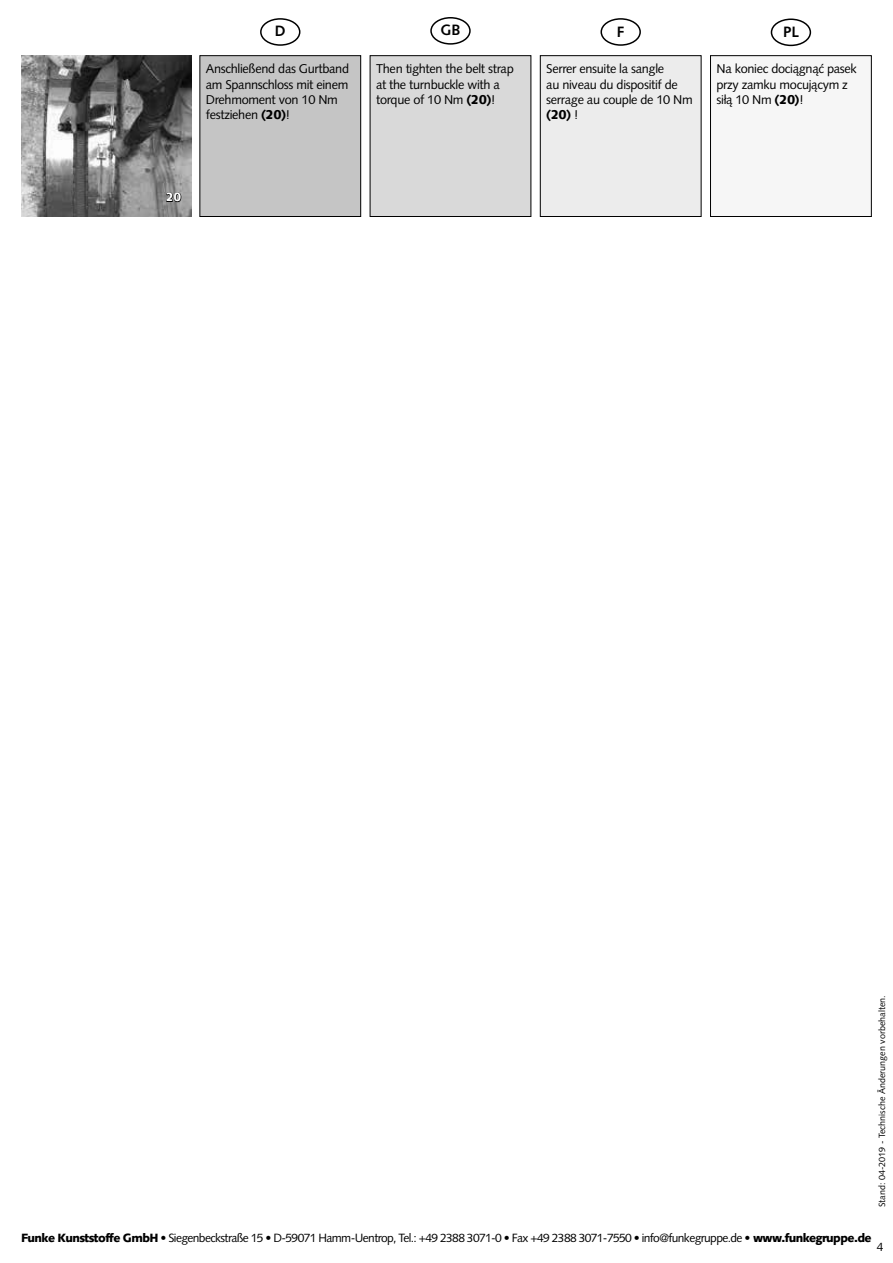
<style>
.page{position:relative;width:893px;height:1263px;background:#fff}
.page>*{position:absolute;margin:0;border:0;box-sizing:border-box;transform-origin:0 0}
.t1{font:700 15px "Syntax LTCE";color:#000}
.t2{font:12.75px/15.3px "Syntax LTCE";letter-spacing:-.025em;color:#000}
.t3{font:12px "Syntax LTCE";letter-spacing:-.05em;color:#000}
.t4{font:900 12px "Syntax LT Std";color:#fff}
.t5{font:9px "Syntax LTCE";color:#000}
.s1{font-weight:900}
</style>
<div class="page">
<div style="left:540px;top:56px;width:161px;height:160px;background:#ececec"></div>
<div style="left:540px;top:55px;width:161px;height:162px;border:1px solid #000"></div>
<div style="left:200px;top:56px;width:161px;height:160px;background:#c5c5c5"></div>
<div style="left:199px;top:55px;width:162px;height:162px;border:1px solid #000"></div>
<div style="left:370px;top:56px;width:161px;height:160px;background:#d9d9d9"></div>
<div style="left:370px;top:55px;width:161px;height:162px;border:1px solid #000"></div>
<div style="left:710px;top:56px;width:161px;height:160px;background:#f6f6f6"></div>
<div style="left:710px;top:55px;width:162px;height:162px;border:1px solid #000"></div>
<div style="left:260px;top:18px;width:40px;height:28px;border:2px solid #000;border-radius:50%"></div>
<div style="left:600px;top:18px;width:41px;height:28px;border:2px solid #000;border-radius:50%"></div>
<div style="left:430px;top:17px;width:41px;height:28px;border:2px solid #000;border-radius:50%"></div>
<div style="left:771px;top:19px;width:40px;height:27px;border:2px solid #000;border-radius:50%"></div>
<img style="left:21px;top:55px;width:170px;height:162px">
<svg style="left:166px;top:192px;width:16px;height:10px"></svg>
<p class="t1" style="left:275px;top:22px;width:12px">D</p>
<p class="t1" style="left:440px;top:21px;width:21px">GB</p>
<p class="t1" style="left:617px;top:23px;width:9px">F</p>
<p class="t1" style="left:783px;top:24px;width:17px">PL</p>
<p class="t2" style="left:206px;top:61px;width:145px">Anschließend das Gurtband am Spannschloss mit einem<br>Drehmoment von 10 Nm festziehen <span class="s1">(20)</span>!</p>
<p class="t2" style="left:376px;top:61px;width:139px">Then tighten the belt strap at the turnbuckle with a torque of 10 Nm <span class="s1">(20)</span>!</p>
<p class="t2" style="left:546px;top:61px;width:148px">Serrer ensuite la sangle<br>au niveau du dispositif de serrage au couple de 10 Nm <span class="s1">(20)</span> !</p>
<p class="t2" style="left:716px;top:61px;width:142px">Na koniec dociągnąć pasek przy zamku mocującym z siłą 10 Nm <span class="s1">(20)</span>!</p>
<p class="t4" style="left:166px;top:190px;width:17px">20</p>
<p class="t5" style="left:877px;top:1207px;width:214px;rotate:-90deg">Stand: 04-2019 - Technische Änderungen vorbehalten.</p>
<p class="t3" style="left:21px;top:1231px;width:852px"><span class="s1">Funke Kunststoffe GmbH</span> • Siegenbeckstraße 15 • D-59071 Hamm-Uentrop, Tel.: +49 2388 3071-0 • Fax +49 2388 3071-7550 • info@funkegruppe.de • <span class="s1">www.funkegruppe.de</span></p>
<p class="t3" style="left:877px;top:1240px;width:8px">4</p>
</div>
